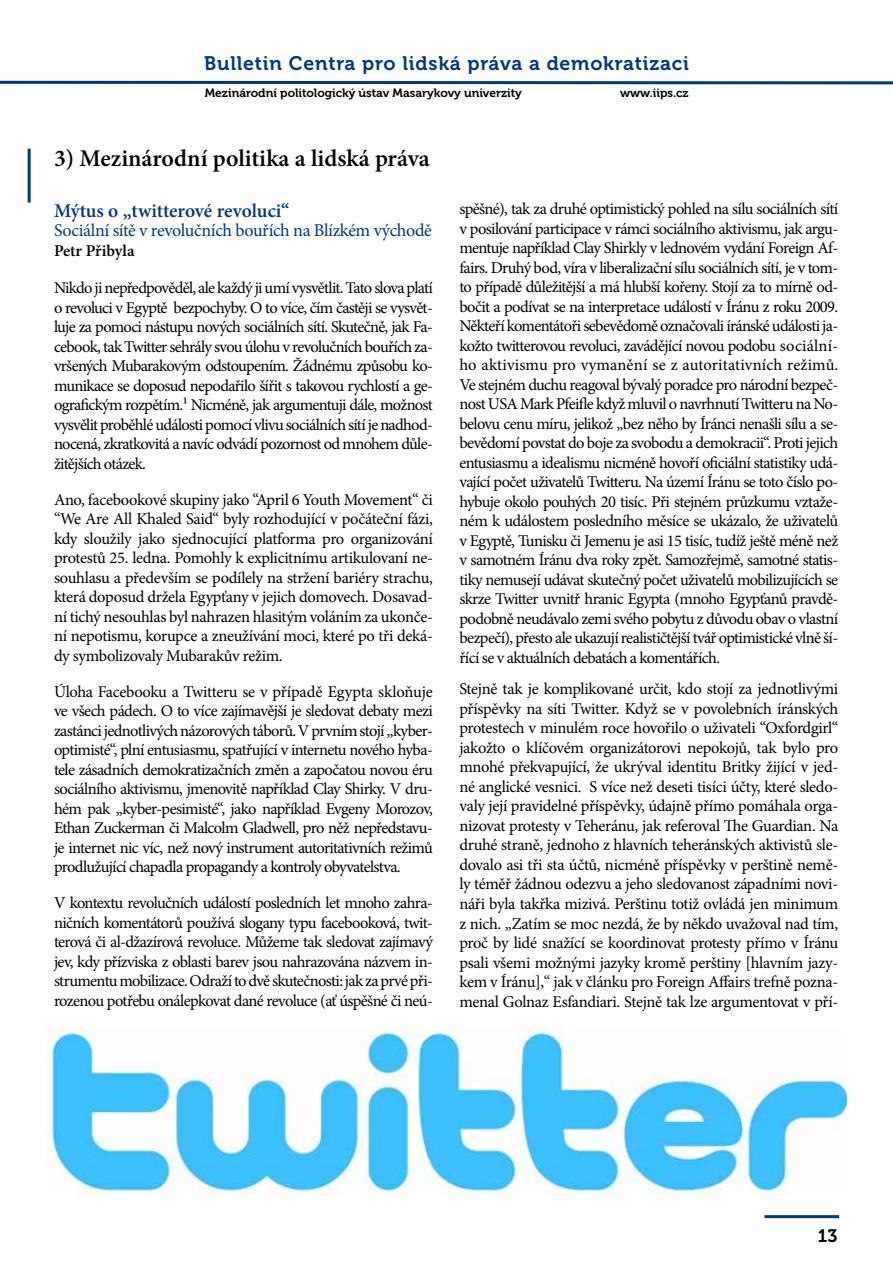
<style>
.page{position:relative;width:893px;height:1263px;background:#fff}
.page>*{position:absolute;margin:0;border:0;box-sizing:border-box;transform-origin:0 0}
.t1{font:600 24px "Minion Pro";color:#000}
.t2{font:19.5px "Museo 700";letter-spacing:.04em;color:#003882}
.t3{font:600 19.5px "Minion Pro";letter-spacing:-.005em;color:#003882}
.t4{font:18px "Minion Pro";letter-spacing:-.02em;color:#003882}
.t5{font:18px "Museo 700";color:#000}
.t6{font:16.5px/19.5px "Minion Pro";letter-spacing:-.04em;color:#000;text-align:justify}
.t7{font:600 16.5px "Minion Pro";color:#000}
.t8{font:12px "Museo 700";color:#000}
</style>
<div class="page">
<svg style="left:0;top:80px;width:893px;height:5px"></svg>
<hr style="left:764px;top:1215px;width:75px;height:3px;background:#003882">
<hr style="left:28px;top:149px;width:3px;height:53px;background:#003882">
<img style="left:48px;top:1028px;width:798px;height:166px">
<p class="t2" style="left:204px;top:52px;width:486px">Bulletin Centra pro lidská práva a demokratizaci</p>
<p class="t8" style="left:205px;top:87px;width:318px">Mezinárodní politologický ústav Masarykovy univerzity</p>
<p class="t8" style="left:620px;top:87px;width:70px">www.iips.cz</p>
<h1 class="t1" style="left:54px;top:142px;width:377px">3) Mezinárodní politika a lidská práva</h1>
<p class="t3" style="left:54px;top:197px;width:237px">Mýtus o „twitterové revoluci“</p>
<p class="t4" style="left:54px;top:218px;width:379px">Sociální sítě v revolučních bouřích na Blízkém východě</p>
<p class="t7" style="left:54px;top:239px;width:82px">Petr Přibyla</p>
<p class="t6" style="left:54px;top:278px;width:380px">Nikdo ji nepředpověděl, ale každý ji umí vysvětlit. Tato slova platí o revoluci v Egyptě bezpochyby. O to více, čím častěji se vysvět&shy;luje za pomoci nástupu nových sociálních sítí. Skutečně, jak Fa&shy;cebook, tak Twitter sehrály svou úlohu v revolučních bouřích za&shy;vršených Mubarakovým odstoupením. Žádnému způsobu ko&shy;munikace se doposud nepodařilo šířit s takovou rychlostí a ge&shy;ografickým rozpětím.1 Nicméně, jak argumentuji dále, možnost vysvělit proběhlé události pomocí vlivu sociálních sítí je nadhod&shy;nocená, zkratkovitá a navíc odvádí pozornost od mnohem důle&shy;žitějších otázek.</p>
<p class="t6" style="left:54px;top:490px;width:380px">Ano, facebookové skupiny jako “April 6 Youth Movement“ či “We Are All Khaled Said“ byly rozhodující v počáteční fázi, kdy sloužily jako sjednocující platforma pro organizování protestů 25. ledna. Pomohly k explicitnímu artikulovaní ne&shy;souhlasu a především se podílely na stržení bariéry strachu, která doposud držela Egypťany v jejich domovech. Dosavad&shy;ní tichý nesouhlas byl nahrazen hlasitým voláním za ukonče&shy;ní nepotismu, korupce a zneužívání moci, které po tři deká&shy;dy symbolizovaly Mubarakův režim.</p>
<p class="t6" style="left:54px;top:682px;width:380px">Úloha Facebooku a Twitteru se v případě Egypta skloňuje ve všech pádech. O to více zajímavější je sledovat debaty mezi zastánci jednotlivých názorových táborů. V prvním stojí „kyber&shy;optimisté“, plní entusiasmu, spatřující v internetu nového hyba&shy;tele zásadních demokratizačních změn a započatou novou éru sociálního aktivismu, jmenovitě například Clay Shirky. V dru&shy;hém pak „kyber-pesimisté“, jako například Evgeny Morozov, Ethan Zuckerman či Malcolm Gladwell, pro něž nepředstavu&shy;je internet nic víc, než nový instrument autoritativních režimů prodlužující chapadla propagandy a kontroly obyvatelstva.</p>
<p class="t6" style="left:54px;top:893px;width:380px">V kontextu revolučních událostí posledních let mnoho zahra&shy;ničních komentátorů používá slogany typu facebooková, twit&shy;terová či al-džazírová revoluce. Můžeme tak sledovat zajímavý jev, kdy přízviska z oblasti barev jsou nahrazována názvem in&shy;strumentu mobilizace. Odraží to dvě skutečnosti: jak za prvé při&shy;rozenou potřebu onálepkovat dané revoluce (ať úspěšné či neú-</p>
<p class="t6" style="left:459px;top:199px;width:380px">spěšné), tak za druhé optimistický pohled na sílu sociálních sítí v posilování participace v rámci sociálního aktivismu, jak argu&shy;mentuje například Clay Shirkly v lednovém vydání Foreign Af&shy;fairs. Druhý bod, víra v liberalizační sílu sociálních sítí, je v tom&shy;to případě důležitější a má hlubší kořeny. Stojí za to mírně od&shy;bočit a podívat se na interpretace událostí v Íránu z roku 2009.<br>Někteří komentátoři sebevědomě označovali íránské události ja&shy;kožto twitterovou revoluci, zavádějící novou podobu sociální&shy;ho aktivismu pro vymanění se z autoritativních režimů.<br>Ve stejném duchu reagoval bývalý poradce pro národní bezpeč&shy;nost USA Mark Pfeifle když mluvil o navrhnutí Twitteru na No&shy;belovu cenu míru, jelikož „bez něho by Íránci nenašli sílu a se&shy;bevědomí povstat do boje za svobodu a demokracii“. Proti jejich entusiasmu a idealismu nicméně hovoří oficiální statistiky udá&shy;vající počet uživatelů Twitteru. Na území Íránu se toto číslo po&shy;hybuje okolo pouhých 20 tisíc. Při stejném průzkumu vztaže&shy;ném k událostem posledního měsíce se ukázalo, že uživatelů v Egyptě, Tunisku či Jemenu je asi 15 tisíc, tudíž ještě méně než v samotném Íránu dva roky zpět. Samozřejmě, samotné statis&shy;tiky nemusejí udávat skutečný počet uživatelů mobilizujících se skrze Twitter uvnitř hranic Egypta (mnoho Egypťanů pravdě&shy;podobně neudávalo zemi svého pobytu z důvodu obav o vlastní bezpečí), přesto ale ukazují realističtější tvář optimistické vlně ší&shy;řící se v aktuálních debatách a komentářích.</p>
<p class="t6" style="left:459px;top:679px;width:380px">Stejně tak je komplikované určit, kdo stojí za jednotlivými příspěvky na síti Twitter. Když se v povolebních íránských protestech v minulém roce hovořilo o uživateli “Oxfordgirl“ jakožto o klíčovém organizátorovi nepokojů, tak bylo pro mnohé překvapující, že ukrýval identitu Britky žijící v jed&shy;né anglické vesnici. S více než deseti tisíci účty, které sledo&shy;valy její pravidelné příspěvky, údajně přímo pomáhala orga&shy;nizovat protesty v Teheránu, jak referoval The Guardian. Na druhé straně, jednoho z hlavních teheránských aktivistů sle&shy;dovalo asi tři sta účtů, nicméně příspěvky v perštině nemě&shy;ly téměř žádnou odezvu a jeho sledovanost západními novi&shy;náři byla takřka mizivá. Perštinu totiž ovládá jen minimum z nich. „Zatím se moc nezdá, že by někdo uvažoval nad tím, proč by lidé snažící se koordinovat protesty přímo v Íránu psali všemi možnými jazyky kromě perštiny [hlavním jazy&shy;kem v Íránu],“ jak v článku pro Foreign Affairs trefně pozna&shy;menal Golnaz Esfandiari. Stejně tak lze argumentovat v pří-</p>
<p class="t5" style="left:818px;top:1226px;width:21px">13</p>
</div>
